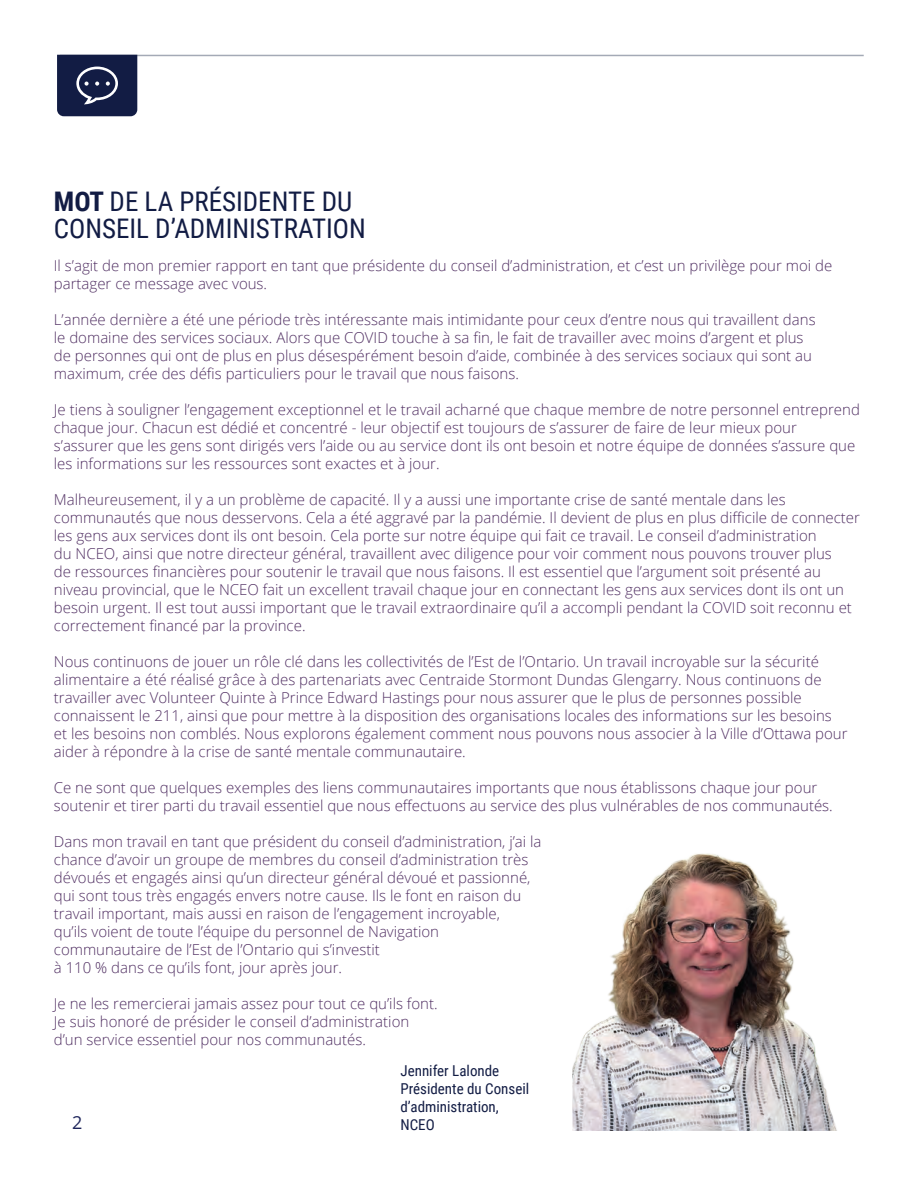
<style>
.page{position:relative;width:918px;height:1188px;background:#fff}
.page>*{position:absolute;margin:0;border:0;box-sizing:border-box;transform-origin:0 0}
.t1{font:27px/27px "Roboto Condensed";color:#121c44}
.t2{font:18px "Open Sans";color:#1f265c}
.t3{font:300 15px/18px "Open Sans";color:#513063}
.t4{font:15px/18px "Roboto Condensed";color:#121c44}
.s1{font-weight:700}
</style>
<div class="page">
<hr style="left:60px;top:55px;width:804px;height:1px;background:#a4aab6">
<svg style="left:57px;top:55px;width:80px;height:61px;background:#242d52"></svg>
<img style="left:573px;top:853px;width:264px;height:277px">
<h1 class="t1" style="left:54px;top:186px;width:314px"><span class="s1">MOT</span> DE LA PRÉSIDENTE DU<br>CONSEIL D’ADMINISTRATION</h1>
<p class="t3" style="left:54px;top:256px;width:780px">Il s’agit de mon premier rapport en tant que présidente du conseil d’administration, et c’est un privilège pour moi de partager ce message avec vous.</p>
<p class="t3" style="left:54px;top:310px;width:763px">L’année dernière a été une période très intéressante mais intimidante pour ceux d’entre nous qui travaillent dans le domaine des services sociaux. Alors que COVID touche à sa fin, le fait de travailler avec moins d’argent et plus de personnes qui ont de plus en plus désespérément besoin d’aide, combinée à des services sociaux qui sont au maximum, crée des défis particuliers pour le travail que nous faisons.</p>
<p class="t3" style="left:54px;top:400px;width:808px">Je tiens à souligner l’engagement exceptionnel et le travail acharné que chaque membre de notre personnel entreprend chaque jour. Chacun est dédié et concentré - leur objectif est toujours de s’assurer de faire de leur mieux pour s’assurer que les gens sont dirigés vers l’aide ou au service dont ils ont besoin et notre équipe de données s’assure que les informations sur les ressources sont exactes et à jour.</p>
<p class="t3" style="left:54px;top:490px;width:808px">Malheureusement, il y a un problème de capacité. Il y a aussi une importante crise de santé mentale dans les communautés que nous desservons. Cela a été aggravé par la pandémie. Il devient de plus en plus difficile de connecter les gens aux services dont ils ont besoin. Cela porte sur notre équipe qui fait ce travail. Le conseil d’administration<br>du NCEO, ainsi que notre directeur général, travaillent avec diligence pour voir comment nous pouvons trouver plus<br>de ressources financières pour soutenir le travail que nous faisons. Il est essentiel que l’argument soit présenté au niveau provincial, que le NCEO fait un excellent travail chaque jour en connectant les gens aux services dont ils ont un besoin urgent. Il est tout aussi important que le travail extraordinaire qu’il a accompli pendant la COVID soit reconnu et correctement financé par la province.</p>
<p class="t3" style="left:54px;top:652px;width:795px">Nous continuons de jouer un rôle clé dans les collectivités de l’Est de l’Ontario. Un travail incroyable sur la sécurité alimentaire a été réalisé grâce à des partenariats avec Centraide Stormont Dundas Glengarry. Nous continuons de travailler avec Volunteer Quinte à Prince Edward Hastings pour nous assurer que le plus de personnes possible connaissent le 211, ainsi que pour mettre à la disposition des organisations locales des informations sur les besoins et les besoins non comblés. Nous explorons également comment nous pouvons nous associer à la Ville d’Ottawa pour aider à répondre à la crise de santé mentale communautaire.</p>
<p class="t3" style="left:54px;top:778px;width:780px">Ce ne sont que quelques exemples des liens communautaires importants que nous établissons chaque jour pour soutenir et tirer parti du travail essentiel que nous effectuons au service des plus vulnérables de nos communautés.</p>
<p class="t3" style="left:54px;top:832px;width:489px">Dans mon travail en tant que président du conseil d’administration, j’ai la chance d’avoir un groupe de membres du conseil d’administration très dévoués et engagés ainsi qu’un directeur général dévoué et passionné, qui sont tous très engagés envers notre cause. Ils le font en raison du travail important, mais aussi en raison de l’engagement incroyable,<br>qu’ils voient de toute l’équipe du personnel de Navigation communautaire de l’Est de l’Ontario qui s’investit<br>à 110 % dans ce qu’ils font, jour après jour.</p>
<p class="t3" style="left:54px;top:994px;width:385px">Je ne les remercierai jamais assez pour tout ce qu’ils font.<br>Je suis honoré de présider le conseil d’administration d’un service essentiel pour nos communautés.</p>
<p class="t2" style="left:72px;top:1110px;width:12px">2</p>
<p class="t4" style="left:400px;top:1061px;width:130px">Jennifer Lalonde<br>Présidente du Conseil d’administration,<br>NCEO</p>
</div>
